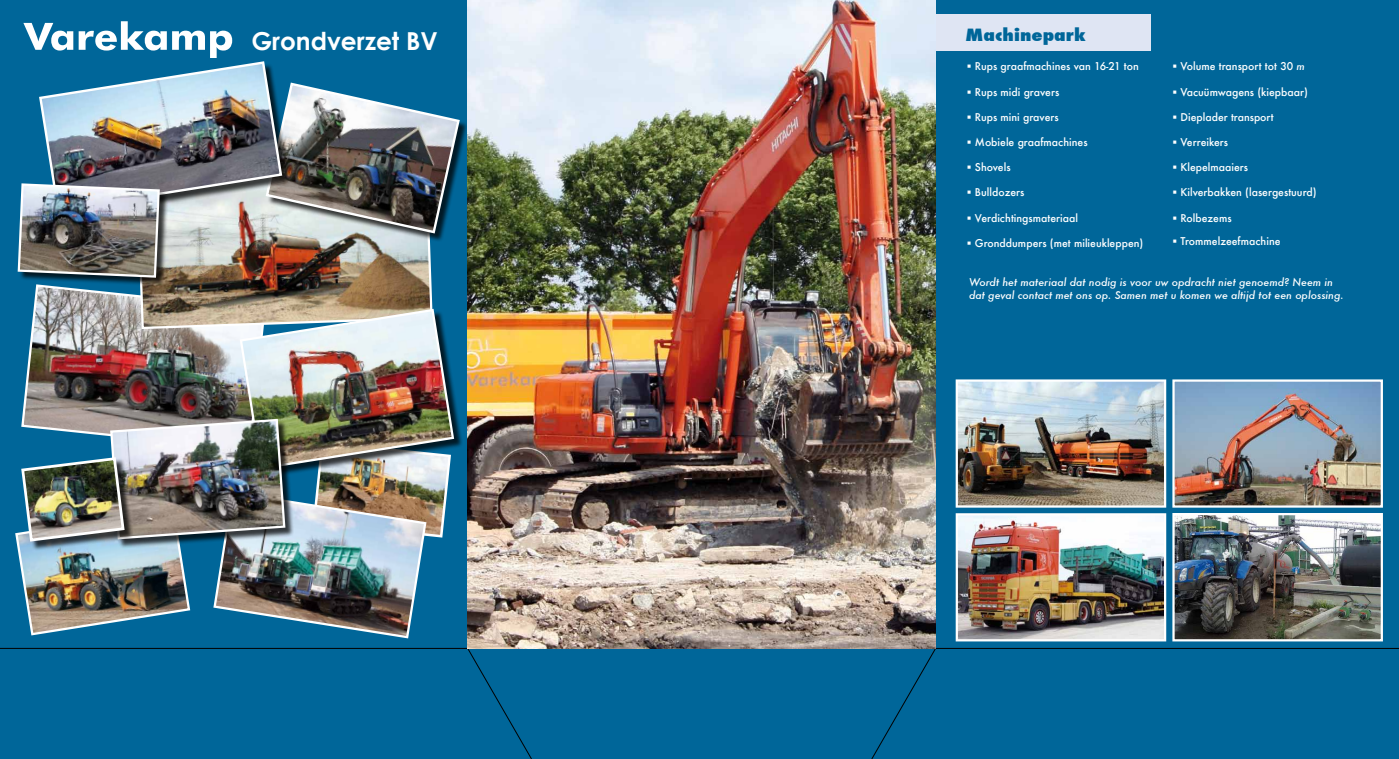
<style>
.page{position:relative;width:1399px;height:759px;background:#069}
.page>*{position:absolute;margin:0;border:0;box-sizing:border-box;transform-origin:0 0}
.t1{font:700 24.75px "Century Gothic";color:#fff}
.t2{font:800 condensed 16.5px "Futura";color:#069;scale:1.25 1}
.t3{font:500 10.5px "Futura";color:#fff}
.t4{font:italic 500 10.5px/12.6px "Futura";color:#fff}
.s1{font-style:italic}
</style>
<div class="page">
<svg style="left:467px;top:649px;width:65px;height:110px"></svg>
<svg style="left:871px;top:649px;width:65px;height:110px"></svg>
<hr style="left:0;top:648px;width:1399px;height:1px;background:#000">
<div style="left:935px;top:15px;width:216px;height:36px;background:#dfe5f3"></div>
<div style="left:267px;top:84px;width:201px;height:158px;background:#000;opacity:.75"></div>
<img style="left:959px;top:382px;width:204px;height:123px">
<div style="left:956px;top:379px;width:210px;height:129px;border:2px solid #fff"></div>
<img style="left:959px;top:516px;width:204px;height:122px">
<div style="left:956px;top:513px;width:210px;height:128px;border:2px solid #fff"></div>
<img style="left:1175px;top:382px;width:205px;height:123px">
<div style="left:1172px;top:379px;width:211px;height:129px;border:2px solid #fff"></div>
<img style="left:1175px;top:516px;width:205px;height:122px">
<div style="left:1172px;top:513px;width:211px;height:128px;border:2px solid #fff"></div>
<img style="left:468px;top:0;width:468px;height:648px">
<img style="left:15px;top:21px;width:446px;height:618px">
<h1 class="t1" style="left:251px;top:25px;width:188px">Grondverzet BV</h1>
<h2 class="t2" style="left:966px;top:23px;width:97px">Machinepark</h2>
<p class="t3" style="left:967px;top:59px;width:173px">▪ Rups graafmachines van 16-21 ton</p>
<p class="t3" style="left:967px;top:85px;width:94px">▪ Rups midi gravers</p>
<p class="t3" style="left:967px;top:110px;width:93px">▪ Rups mini gravers</p>
<p class="t3" style="left:967px;top:135px;width:122px">▪ Mobiele graafmachines</p>
<p class="t3" style="left:967px;top:160px;width:45px">▪ Shovels</p>
<p class="t3" style="left:967px;top:185px;width:59px">▪ Bulldozers</p>
<p class="t3" style="left:967px;top:211px;width:113px">▪ Verdichtingsmateriaal</p>
<p class="t3" style="left:967px;top:236px;width:178px">▪ Gronddumpers (met milieukleppen)</p>
<p class="t3" style="left:1172px;top:59px;width:139px">▪ Volume transport tot 30 <span class="s1">m³</span></p>
<p class="t3" style="left:1172px;top:85px;width:137px">▪ Vacuümwagens (kiepbaar)</p>
<p class="t3" style="left:1172px;top:110px;width:103px">▪ Dieplader transport</p>
<p class="t3" style="left:1172px;top:135px;width:57px">▪ Verreikers</p>
<p class="t3" style="left:1172px;top:160px;width:77px">▪ Klepelmaaiers</p>
<p class="t3" style="left:1172px;top:185px;width:146px">▪ Kilverbakken (lasergestuurd)</p>
<p class="t3" style="left:1172px;top:211px;width:61px">▪ Rolbezems</p>
<p class="t3" style="left:1172px;top:234px;width:110px">▪ Trommelzeefmachine</p>
<p class="t4" style="left:969px;top:276px;width:376px">Wordt het materiaal dat nodig is voor uw opdracht niet genoemd? Neem in dat geval contact met ons op. Samen met u komen we altijd tot een oplossing.</p>
</div>
